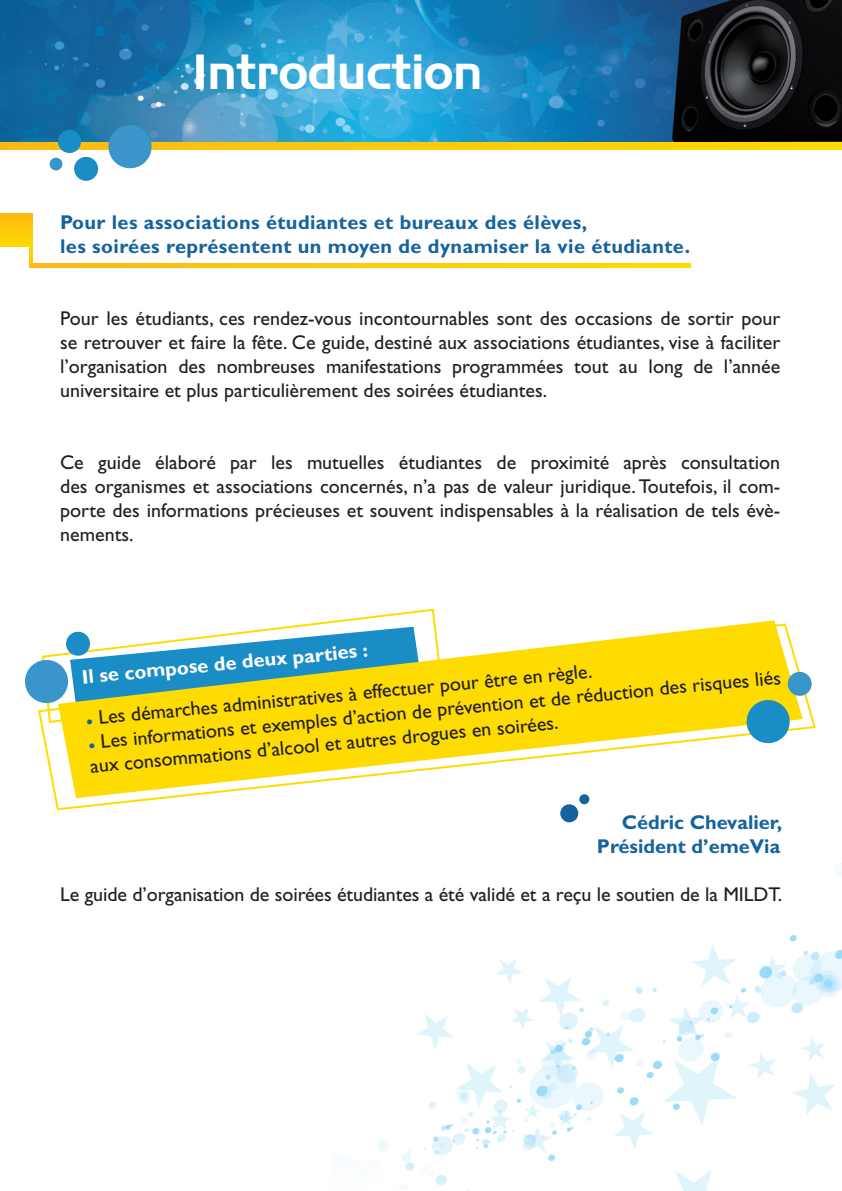
<style>
.page{position:relative;width:842px;height:1191px;background:#fff}
.page>*{position:absolute;margin:0;border:0;box-sizing:border-box;transform-origin:0 0}
.t1{font:48px "Handel Gothic BT";color:#fff}
.t2{font:20px/24px "Gill Sans Std";color:#231f20;text-align:justify}
.t3{font:700 20px/24px "Gill Sans Std";letter-spacing:.02em;color:#15639d}
.t4{font:700 20px/24px "Gill Sans Std";color:#15639d;text-align:right}
.t5{font:700 20px "Gill Sans Std";color:#fff}
.s1{color:#15639d}
</style>
<div class="page">
<img style="left:0;top:0;width:842px;height:143px">
<svg style="left:340px;top:608px;width:95px;height:12px"></svg>
<svg style="left:38px;top:706px;width:778px;height:105px"></svg>
<img style="left:378px;top:863px;width:464px;height:328px">
<div style="left:560px;top:804px;width:18px;height:18px;background:#15639d;border-radius:50%"></div>
<div style="left:579px;top:794px;width:10px;height:10px;background:#15639d;border-radius:50%"></div>
<svg style="left:0;top:143px;width:842px;height:6px"></svg>
<svg style="left:58px;top:620px;width:745px;height:178px;fill:#ffdc01"></svg>
<svg style="left:745px;top:671px;width:67px;height:73px"></svg>
<svg style="left:25px;top:627px;width:395px;height:79px"></svg>
<svg style="left:33px;top:263px;width:658px;height:4px"></svg>
<svg style="left:29px;top:246px;width:4px;height:21px"></svg>
<svg style="left:106px;top:123px;width:48px;height:46px"></svg>
<svg style="left:49px;top:129px;width:50px;height:52px"></svg>
<svg style="left:0;top:213px;width:33px;height:33px"></svg>
<h1 class="t1" style="left:193px;top:42px;width:291px">Introduction</h1>
<p class="t3" style="left:60px;top:210px;width:631px">Pour les associations étudiantes et bureaux des élèves,<br>les soirées représentent un moyen de dynamiser la vie étudiante.</p>
<p class="t2" style="left:60px;top:306px;width:722px">Pour les étudiants, ces rendez-vous incontournables sont des occasions de sortir pour se retrouver et faire la fête. Ce guide, destiné aux associations étudiantes, vise à faciliter l’organisation des nombreuses manifestations programmées tout au long de l’année universitaire et plus particulièrement des soirées étudiantes.</p>
<p class="t2" style="left:60px;top:450px;width:722px">Ce guide élaboré par les mutuelles étudiantes de proximité après consultation des organismes et associations concernés, n’a pas de valeur juridique. Toutefois, il com&shy;porte des informations précieuses et souvent indispensables à la réalisation de tels évè&shy;nements.</p>
<p class="t5" style="left:81px;top:664px;width:289px;rotate:-5deg">Il se compose de deux parties :</p>
<p class="t2" style="left:85px;top:705px;width:510px;rotate:-5deg"><span class="s1">•</span> Les démarches administratives à effectuer pour être en règle.</p>
<p class="t2" style="left:87px;top:728px;width:697px;line-height:24.8px;rotate:-5deg"><span class="s1">•</span> Les informations et exemples d’action de prévention et de réduction des risques liés aux consommations d’alcool et autres drogues en soirées.</p>
<p class="t4" style="left:597px;top:810px;width:187px">Cédric Chevalier,<br>Président d’emeVia</p>
<p class="t2" style="left:60px;top:882px;width:724px">Le guide d’organisation de soirées étudiantes a été validé et a reçu le soutien de la MILDT.</p>
</div>
